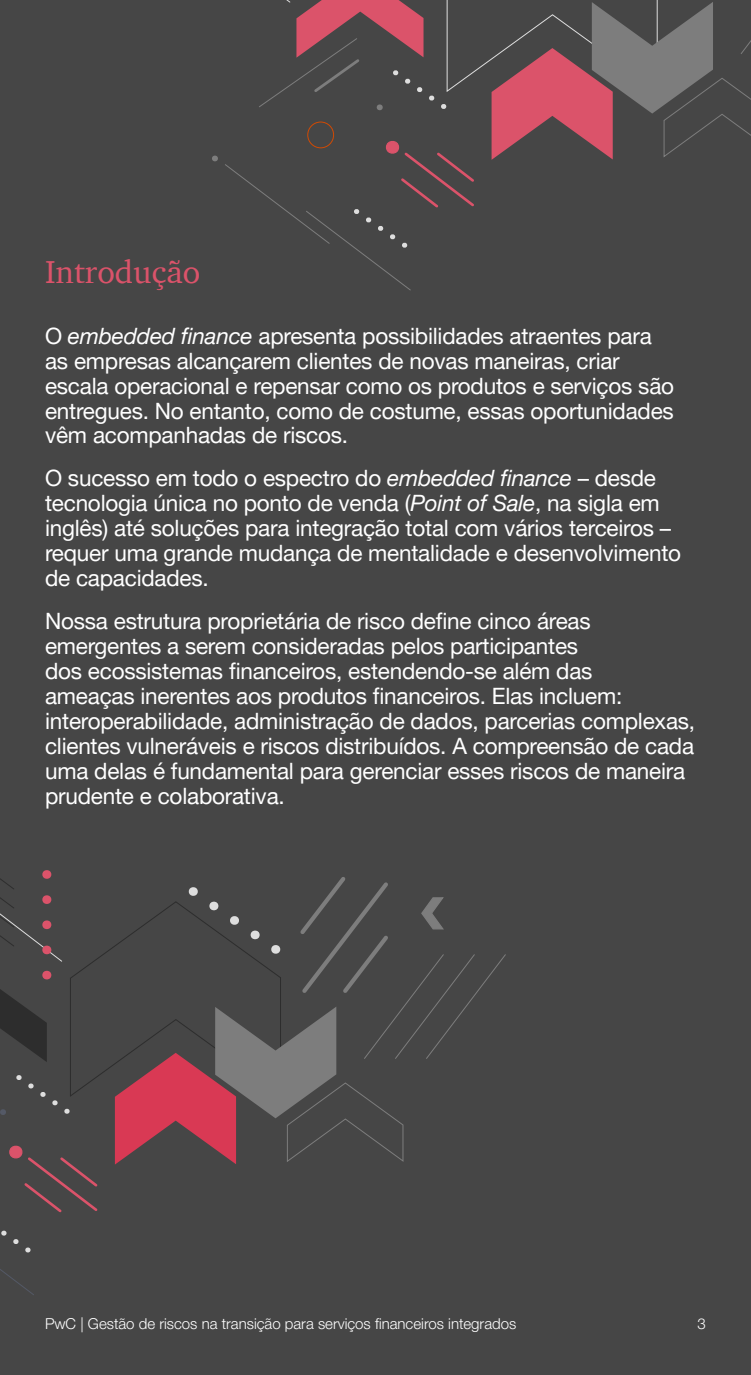
<style>
.page{position:relative;width:751px;height:1375px;background:#fff}
.page>*{position:absolute;margin:0;border:0;box-sizing:border-box;transform-origin:0 0}
.t1{font:32.5px "ITC Charter Com";color:#db536a}
.t2{font:22.5px/25px "Helvetica Neue LT Pro";letter-spacing:-.01em;color:#fff}
.t3{font:300 15px "Helvetica Neue LT Pro";color:#fff}
.s1{font-style:italic}
</style>
<div class="page">
<div style="left:0;top:0;width:750px;height:1375px;background:#464646"></div>
<svg style="left:212px;top:0;width:538px;height:291px"></svg>
<svg style="left:70px;top:946px;width:45px;height:151px"></svg>
<svg style="left:0;top:989px;width:47px;height:73px"></svg>
<svg style="left:42px;top:970px;width:9px;height:10px"></svg>
<svg style="left:0;top:870px;width:62px;height:92px"></svg>
<svg style="left:115px;top:877px;width:391px;height:288px"></svg>
<svg style="left:64px;top:1108px;width:6px;height:6px"></svg>
<svg style="left:52px;top:1100px;width:6px;height:6px"></svg>
<svg style="left:40px;top:1092px;width:6px;height:5px"></svg>
<svg style="left:28px;top:1083px;width:6px;height:6px"></svg>
<svg style="left:16px;top:1075px;width:6px;height:5px"></svg>
<svg style="left:0;top:1145px;width:98px;height:150px"></svg>
<svg style="left:0;top:1109px;width:6px;height:6px"></svg>
<h1 class="t1" style="left:45px;top:251px;width:157px">Introdução</h1>
<p class="t2" style="left:45px;top:322px;width:630px">O <span class="s1">embedded finance</span> apresenta possibilidades atraentes para as empresas alcançarem clientes de novas maneiras, criar escala operacional e repensar como os produtos e serviços são entregues. No entanto, como de costume, essas oportunidades vêm acompanhadas de riscos.</p>
<p class="t2" style="left:45px;top:465px;width:637px">O sucesso em todo o espectro do <span class="s1">embedded finance</span> – desde tecnologia única no ponto de venda (<span class="s1">Point of Sale</span>, na sigla em inglês) até soluções para integração total com vários terceiros – requer uma grande mudança de mentalidade e desenvolvimento de capacidades.</p>
<p class="t2" style="left:45px;top:608px;width:651px">Nossa estrutura proprietária de risco define cinco áreas emergentes a serem consideradas pelos participantes<br>dos ecossistemas financeiros, estendendo-se além das<br>ameaças inerentes aos produtos financeiros. Elas incluem: interoperabilidade, administração de dados, parcerias complexas, clientes vulneráveis e riscos distribuídos. A compreensão de cada uma delas é fundamental para gerenciar esses riscos de maneira prudente e colaborativa.</p>
<p class="t3" style="left:45px;top:1315px;width:472px">PwC | Gestão de riscos na transição para serviços financeiros integrados</p>
<p class="t3" style="left:697px;top:1315px;width:10px">3</p>
</div>
